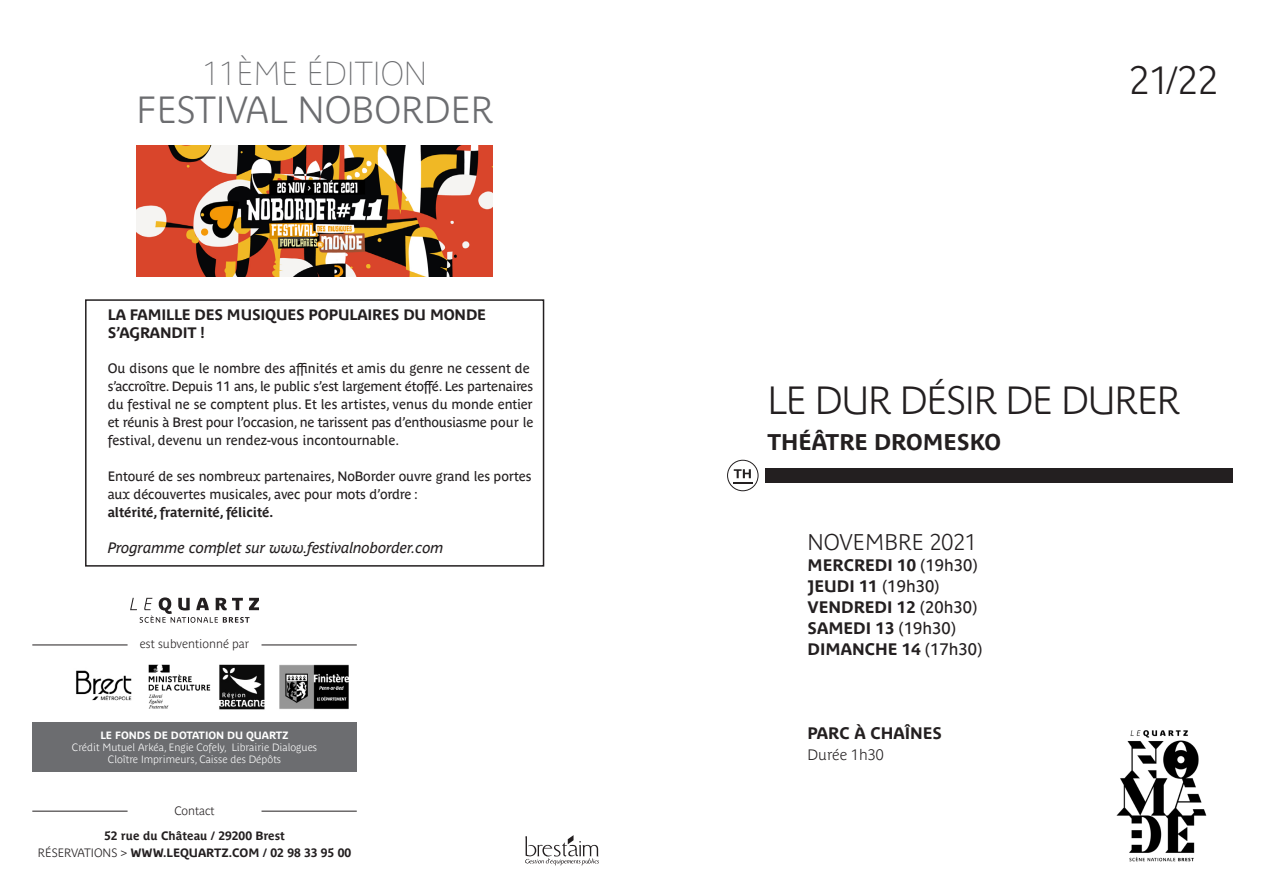
<style>
.page{position:relative;width:1263px;height:893px;background:#fff}
.page>*{position:absolute;margin:0;border:0;box-sizing:border-box;transform-origin:0 0}
.t1{font:700 39px "Parisine Plus Std Clair";letter-spacing:-.03em;color:#231f20}
.t2{font:700 37.5px "Parisine Plus Std Clair";color:#6c6d70}
.t3{font:33px "Parisine Plus Std Clair";color:#6c6d70}
.t4{font:700 22.5px "Parisine Plus Std";color:#231f20}
.t5{font:700 22.5px "Parisine Plus Std Clair";color:#231f20}
.t6{font:700 16.5px "Parisine Plus Std";color:#231f20}
.t7{font:700 15px/18px "Parisine Plus Std";letter-spacing:-.01em;color:#231f20}
.t8{font:italic 15px "Parisine Plus Std";letter-spacing:-.01em;color:#231f20}
.t9{font:700 15px "Parisine Plus Std Clair";color:#231f20}
.t10{font:13.5px/18px "Parisine Plus Std";letter-spacing:-.01em;color:#231f20}
.t11{font:700 13.5px "Parisine Plus Std";letter-spacing:-.01em;color:#231f20}
.t12{font:700 12px "Parisine Plus Std";color:#231f20}
.t13{font:700 12px "Parisine Plus Std Clair";color:#231f20}
.t14{font:700 10.5px "Parisine Plus Std Clair";color:#fff}
.t15{font:700 10.5px "Parisine Plus Std";color:#fff}
.s1{font-family:"Parisine Plus Std Clair"}
.s2{font-weight:400}
</style>
<div class="page">
<div style="left:32px;top:722px;width:325px;height:50px;background:#6c6d70"></div>
<svg style="left:130px;top:597px;width:129px;height:26px"></svg>
<div style="left:765px;top:468px;width:468px;height:15px;background:#231f20"></div>
<svg style="left:525px;top:835px;width:74px;height:30px"></svg>
<hr style="left:32px;top:645px;width:96px;height:1px;background:#231f20">
<hr style="left:261px;top:645px;width:96px;height:1px;background:#231f20">
<hr style="left:32px;top:811px;width:96px;height:1px;background:#231f20">
<hr style="left:261px;top:811px;width:96px;height:1px;background:#231f20">
<img style="left:1116px;top:730px;width:91px;height:132px">
<img style="left:148px;top:664px;width:117px;height:46px">
<img style="left:279px;top:664px;width:70px;height:46px">
<img style="left:76px;top:670px;width:56px;height:31px">
<div style="left:85px;top:299px;width:459px;height:268px;border:2px solid #231f20"></div>
<img style="left:137px;top:145px;width:356px;height:132px">
<div style="left:727px;top:460px;width:31px;height:31px;border:1px solid #231f20;border-radius:50%"></div>
<svg style="left:733px;top:469px;width:19px;height:15px"></svg>
<p class="t3" style="left:203px;top:55px;width:226px">11ÈME ÉDITION</p>
<p class="t2" style="left:136px;top:88px;width:359px">FESTIVAL NOBORDER</p>
<p class="t7" style="left:108px;top:306px;width:380px">LA FAMILLE DES MUSIQUES POPULAIRES DU MONDE<br>S’AGRANDIT !</p>
<p class="t10" style="left:108px;top:359px;width:427px">Ou disons que le nombre des affinités et amis du genre ne cessent de s’accroître. Depuis 11 ans, le public s’est largement étoffé. Les partenaires du festival ne se comptent plus. Et les artistes, venus du monde entier et réunis à Brest pour l’occasion, ne tarissent pas d’enthousiasme pour le festival, devenu un rendez-vous incontournable.</p>
<p class="t10" style="left:108px;top:467px;width:425px">Entouré de ses nombreux partenaires, NoBorder ouvre grand les portes aux découvertes musicales, avec pour mots d’ordre :</p>
<p class="t11" style="left:108px;top:504px;width:167px">altérité, fraternité, félicité.</p>
<p class="t8" style="left:108px;top:539px;width:337px">Programme complet sur www.festivalnoborder.com</p>
<p class="t13" style="left:140px;top:637px;width:111px">est subventionné par</p>
<p class="t15" style="left:100px;top:730px;width:190px">LE FONDS DE DOTATION DU QUARTZ</p>
<p class="t14" style="left:72px;top:742px;width:247px">Crédit Mutuel Arkéa, Engie Cofely, Librairie Dialogues</p>
<p class="t14" style="left:108px;top:754px;width:175px">Cloître Imprimeurs, Caisse des Dépôts</p>
<p class="t13" style="left:174px;top:804px;width:42px">Contact</p>
<p class="t12" style="left:104px;top:829px;width:182px">52 rue du Château / 29200 Brest</p>
<p class="t12" style="left:38px;top:846px;width:315px"><span class="s1">RÉSERVATIONS &gt;</span> WWW.LEQUARTZ.COM / 02 98 33 95 00</p>
<p class="t1" style="left:1129px;top:58px;width:91px">21/22</p>
<p class="t1" style="left:767px;top:378px;width:414px">LE DUR DÉSIR DE DURER</p>
<p class="t4" style="left:767px;top:429px;width:235px">THÉÂTRE DROMESKO</p>
<p class="t5" style="left:807px;top:529px;width:171px">NOVEMBRE 2021</p>
<p class="t6" style="left:807px;top:556px;width:171px">MERCREDI 10 <span class="s2">(19h30)</span></p>
<p class="t6" style="left:807px;top:577px;width:133px">JEUDI 11 <span class="s2">(19h30)</span></p>
<p class="t6" style="left:807px;top:598px;width:171px">VENDREDI 12 <span class="s2">(20h30)</span></p>
<p class="t6" style="left:807px;top:619px;width:150px">SAMEDI 13 <span class="s2">(19h30)</span></p>
<p class="t6" style="left:807px;top:640px;width:176px">DIMANCHE 14 <span class="s2">(17h30)</span></p>
<p class="t6" style="left:807px;top:724px;width:136px">PARC À CHAÎNES</p>
<p class="t9" style="left:807px;top:746px;width:77px">Durée 1h30</p>
</div>
